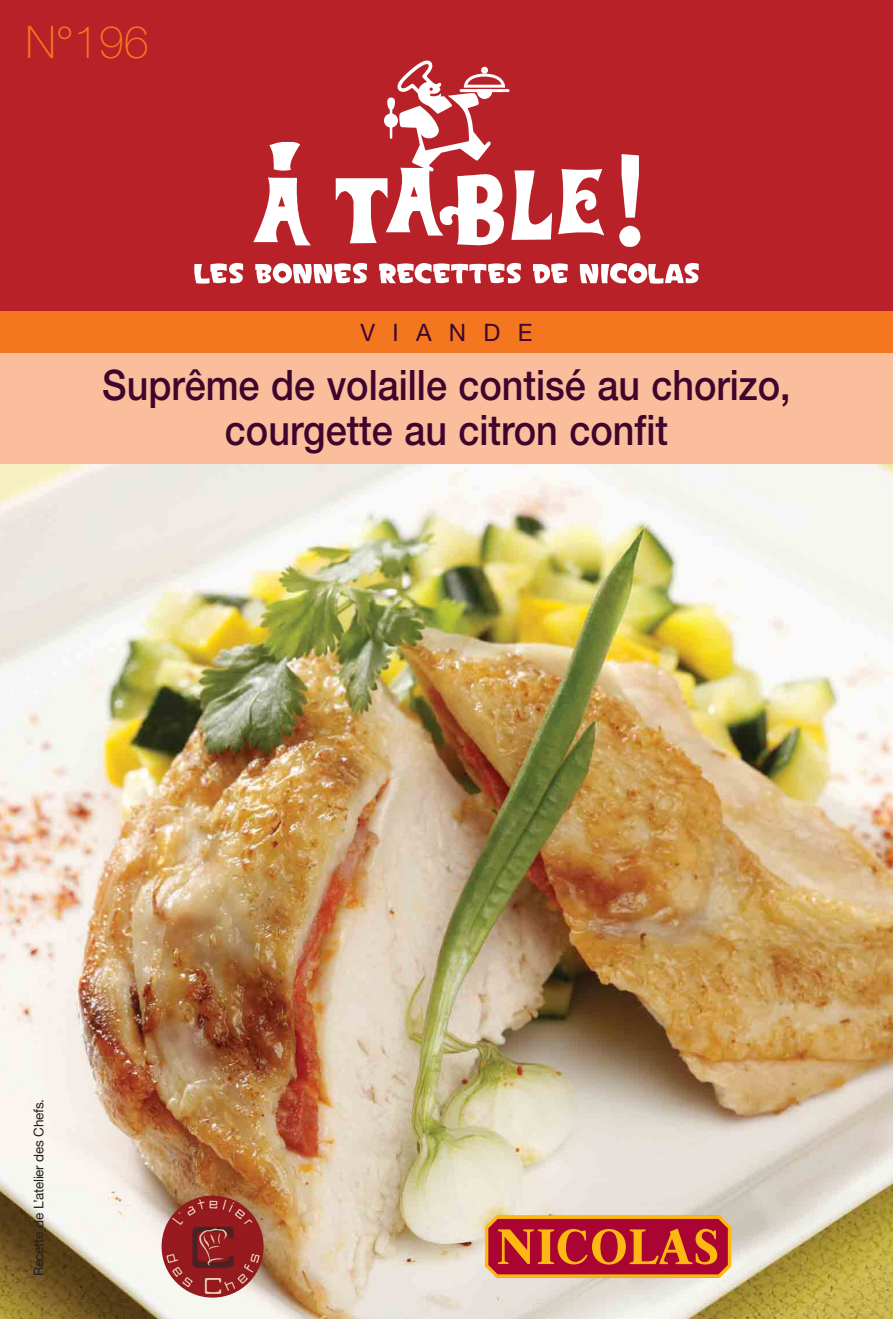
<style>
.page{position:relative;width:893px;height:1319px;background:#fff}
.page>*{position:absolute;margin:0;border:0;box-sizing:border-box;transform-origin:0 0}
.t1{font:100 45px "Helvetica Neue";color:#f47720}
.t2{font:500 42px/45px "Helvetica Neue";color:#3f052c;text-align:center;scale:.9 1}
.t3{font:24px "Helvetica Neue";letter-spacing:.72em;color:#3f052c}
.t4{font:13.5px "Helvetica Neue";letter-spacing:-.02em;color:#231f20}
</style>
<div class="page">
<img style="left:0;top:463px;width:893px;height:855px">
<div style="left:0;top:353px;width:893px;height:110px;background:#fbbe9d"></div>
<div style="left:0;top:310px;width:893px;height:43px;background:#f47720"></div>
<div style="left:0;top:0;width:893px;height:310px;background:#b82127"></div>
<svg style="left:269px;top:142px;width:31px;height:29px"></svg>
<svg style="left:253px;top:177px;width:58px;height:68px"></svg>
<svg style="left:558px;top:169px;width:46px;height:66px"></svg>
<svg style="left:619px;top:154px;width:22px;height:93px"></svg>
<svg style="left:194px;top:263px;width:49px;height:20px"></svg>
<svg style="left:255px;top:263px;width:112px;height:20px"></svg>
<svg style="left:379px;top:263px;width:142px;height:20px"></svg>
<svg style="left:533px;top:263px;width:35px;height:20px"></svg>
<svg style="left:580px;top:263px;width:119px;height:20px"></svg>
<svg style="left:336px;top:60px;width:216px;height:186px"></svg>
<div style="left:384px;top:113px;width:14px;height:15px;background:#fff;border-radius:50%"></div>
<hr style="left:390px;top:107px;width:2px;height:31px;background:#fff">
<div style="left:387px;top:97px;width:8px;height:13px;background:#fff;border-radius:4px"></div>
<svg style="left:485px;top:1215px;width:246px;height:62px;background:#c4402b"></svg>
<img style="left:162px;top:1195px;width:102px;height:102px;border-radius:50%">
<p class="t1" style="left:26px;top:26px;width:125px">N°196</p>
<p class="t3" style="left:361px;top:324px;width:173px">VIANDE</p>
<p class="t2" style="left:102px;top:366px;width:766px">Suprême de volaille contisé au chorizo, courgette au citron confit</p>
<p class="t4" style="left:34px;top:1276px;width:179px;rotate:-90deg">Recette de L’atelier des Chefs.</p>
</div>
